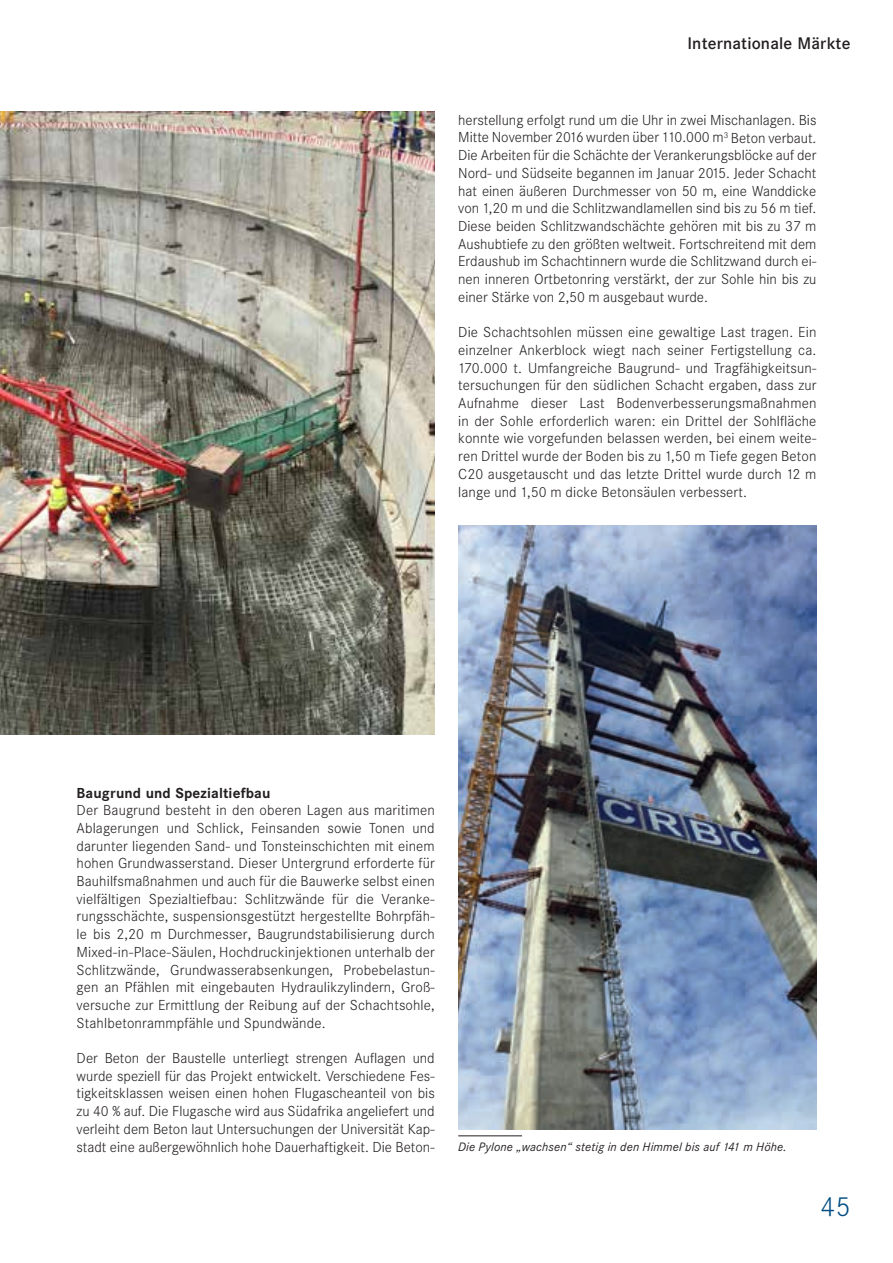
<style>
.page{position:relative;width:893px;height:1263px;background:#fff}
.page>*{position:absolute;margin:0;border:0;box-sizing:border-box;transform-origin:0 0}
.t1{font:300 27px "Corporate SBQ";color:#014e84}
.t2{font:500 16.5px "Corporate SBQ";letter-spacing:.01em;color:#231f20}
.t3{font:300 14.25px/17.7px "Corporate SBQ";color:#231f20;text-align:justify}
.t4{font:700 14.25px "Corporate SBQ";letter-spacing:.01em;color:#231f20}
.t5{font:italic 12px "Corporate SBQ";letter-spacing:.015em;color:#231f20}
</style>
<div class="page">
<img style="left:0;top:112px;width:435px;height:623px">
<img style="left:458px;top:526px;width:358px;height:603px">
<hr style="left:458px;top:1135px;width:64px;height:1px;background:#231f20">
<p class="t2" style="left:687px;top:33px;width:165px">Internationale Märkte</p>
<p class="t3" style="left:458px;top:111px;width:360px">herstellung erfolgt rund um die Uhr in zwei Mischanlagen. Bis Mitte November 2016 wurden über 110.000 m<sup>3</sup> Beton verbaut.<br>Die Arbeiten für die Schächte der Verankerungsblöcke auf der Nord- und Südseite begannen im Januar 2015. Jeder Schacht hat einen äußeren Durchmesser von 50 m, eine Wanddicke von 1,20 m und die Schlitzwandlamellen sind bis zu 56 m tief.<br>Diese beiden Schlitzwandschächte gehören mit bis zu 37 m Aushubtiefe zu den größten weltweit. Fortschreitend mit dem Erdaushub im Schachtinnern wurde die Schlitzwand durch ei&shy;nen inneren Ortbetonring verstärkt, der zur Sohle hin bis zu einer Stärke von 2,50 m ausgebaut wurde.</p>
<p class="t3" style="left:458px;top:324px;width:360px">Die Schachtsohlen müssen eine gewaltige Last tragen. Ein einzelner Ankerblock wiegt nach seiner Fertigstellung ca.<br>170.000 t. Umfangreiche Baugrund- und Tragfähigkeitsun&shy;tersuchungen für den südlichen Schacht ergaben, dass zur Aufnahme dieser Last Bodenverbesserungsmaßnahmen in der Sohle erforderlich waren: ein Drittel der Sohlfläche konnte wie vorgefunden belassen werden, bei einem weite&shy;ren Drittel wurde der Boden bis zu 1,50 m Tiefe gegen Beton C20 ausgetauscht und das letzte Drittel wurde durch 12 m lange und 1,50 m dicke Betonsäulen verbessert.</p>
<p class="t4" style="left:77px;top:784px;width:195px">Baugrund und Spezialtiefbau</p>
<p class="t3" style="left:77px;top:801px;width:360px">Der Baugrund besteht in den oberen Lagen aus maritimen Ablagerungen und Schlick, Feinsanden sowie Tonen und darunter liegenden Sand- und Tonsteinschichten mit einem hohen Grundwasserstand. Dieser Untergrund erforderte für Bauhilfsmaßnahmen und auch für die Bauwerke selbst einen vielfältigen Spezialtiefbau: Schlitzwände für die Veranke&shy;rungsschächte, suspensionsgestützt hergestellte Bohrpfäh&shy;le bis 2,20 m Durchmesser, Baugrundstabilisierung durch Mixed-in-Place-Säulen, Hochdruckinjektionen unterhalb der Schlitzwände, Grundwasserabsenkungen, Probebelastun&shy;gen an Pfählen mit eingebauten Hydraulikzylindern, Groß&shy;versuche zur Ermittlung der Reibung auf der Schachtsohle, Stahlbetonrammpfähle und Spundwände.</p>
<p class="t3" style="left:77px;top:1049px;width:360px">Der Beton der Baustelle unterliegt strengen Auflagen und wurde speziell für das Projekt entwickelt. Verschiedene Fes&shy;tigkeitsklassen weisen einen hohen Flugascheanteil von bis zu 40 % auf. Die Flugasche wird aus Südafrika angeliefert und verleiht dem Beton laut Untersuchungen der Universität Kap&shy;stadt eine außergewöhnlich hohe Dauerhaftigkeit. Die Beton-</p>
<p class="t5" style="left:458px;top:1140px;width:330px">Die Pylone „wachsen“ stetig in den Himmel bis auf 141 m Höhe.</p>
<h1 class="t1" style="left:821px;top:1191px;width:31px">45</h1>
</div>
